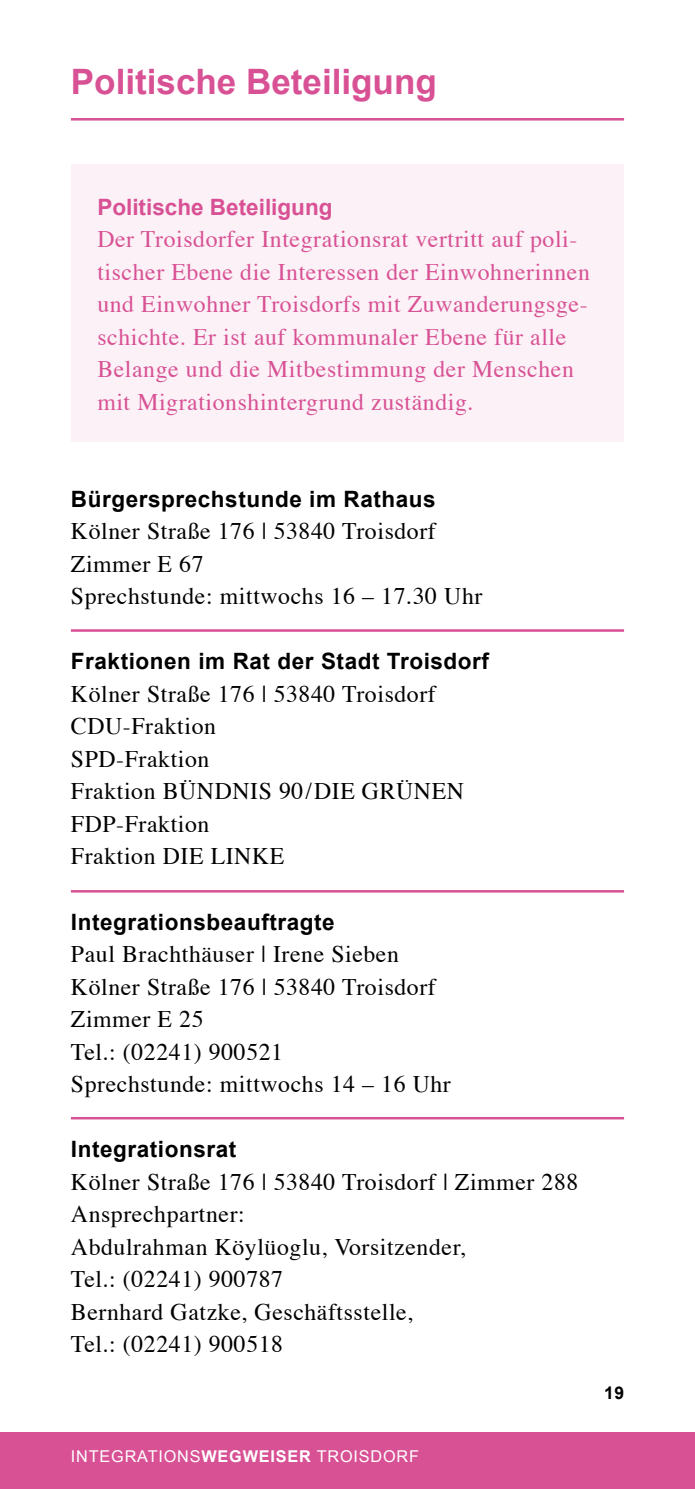
<style>
.page{position:relative;width:695px;height:1489px;background:#fff}
.page>*{position:absolute;margin:0;border:0;box-sizing:border-box;transform-origin:0 0}
.t1{font:700 35px "Arial";color:#d85194}
.t2{font:23.75px/32.5px "Times";letter-spacing:.025em;color:#000}
.t3{font:23.75px/32.5px "Times";letter-spacing:.025em;color:#d85194}
.t4{font:700 22.5px "Arial";letter-spacing:.025em;color:#000}
.t5{font:700 22.5px "Arial";color:#d85194}
.t6{font:700 17.5px "Arial";color:#000}
.t7{font:16.25px "Arial";letter-spacing:.05em;color:#fff}
.s1{font-weight:700}
</style>
<div class="page">
<div style="left:0;top:1431px;width:694px;height:57px;background:#d85194"></div>
<hr style="left:71px;top:118px;width:553px;height:2px;background:#d85194">
<hr style="left:71px;top:629px;width:553px;height:2px;background:#d85194">
<hr style="left:71px;top:890px;width:553px;height:2px;background:#d85194">
<hr style="left:71px;top:1116px;width:553px;height:3px;background:#d85194">
<div style="left:72px;top:165px;width:552px;height:277px;background:#fbf1f6"></div>
<h1 class="t1" style="left:71px;top:59px;width:367px">Politische Beteiligung</h1>
<p class="t5" style="left:97px;top:192px;width:237px">Politische Beteiligung</p>
<p class="t3" style="left:97px;top:221px;width:494px">Der Troisdorfer Integrationsrat vertritt auf poli&shy;tischer Ebene die Interessen der Einwohnerinnen und Einwohner Troisdorfs mit Zuwanderungsge&shy;schichte. Er ist auf kommunaler Ebene für alle Belange und die Mitbestimmung der Menschen mit Migrationshintergrund zuständig.</p>
<p class="t4" style="left:71px;top:484px;width:366px">Bürgersprechstunde im Rathaus</p>
<p class="t2" style="left:71px;top:513px;width:413px">Kölner Straße 176 | 53840 Troisdorf<br>Zimmer E 67<br>Sprechstunde: mittwochs 16 – 17.30 Uhr</p>
<p class="t4" style="left:71px;top:646px;width:419px">Fraktionen im Rat der Stadt Troisdorf</p>
<p class="t2" style="left:71px;top:675px;width:394px">Kölner Straße 176 | 53840 Troisdorf<br>CDU-Fraktion<br>SPD-Fraktion<br>Fraktion BÜNDNIS 90/DIE GRÜNEN<br>FDP-Fraktion<br>Fraktion DIE LINKE</p>
<p class="t4" style="left:71px;top:906px;width:265px">Integrationsbeauftragte</p>
<p class="t2" style="left:71px;top:935px;width:381px">Paul Brachthäuser | Irene Sieben<br>Kölner Straße 176 | 53840 Troisdorf<br>Zimmer E 25<br>Tel.: (02241) 900521<br>Sprechstunde: mittwochs 14 – 16 Uhr</p>
<p class="t4" style="left:71px;top:1134px;width:167px">Integrationsrat</p>
<p class="t2" style="left:71px;top:1163px;width:509px">Kölner Straße 176 | 53840 Troisdorf | Zimmer 288<br>Ansprechpartner:<br>Abdulrahman Köylüoglu, Vorsitzender,<br>Tel.: (02241) 900787<br>Bernhard Gatzke, Geschäftsstelle,<br>Tel.: (02241) 900518</p>
<p class="t7" style="left:71px;top:1445px;width:344px">INTEGRATI ONS<span class="s1">wegweiser</span> TROISDORF</p>
<p class="t6" style="left:604px;top:1381px;width:21px">19</p>
</div>
